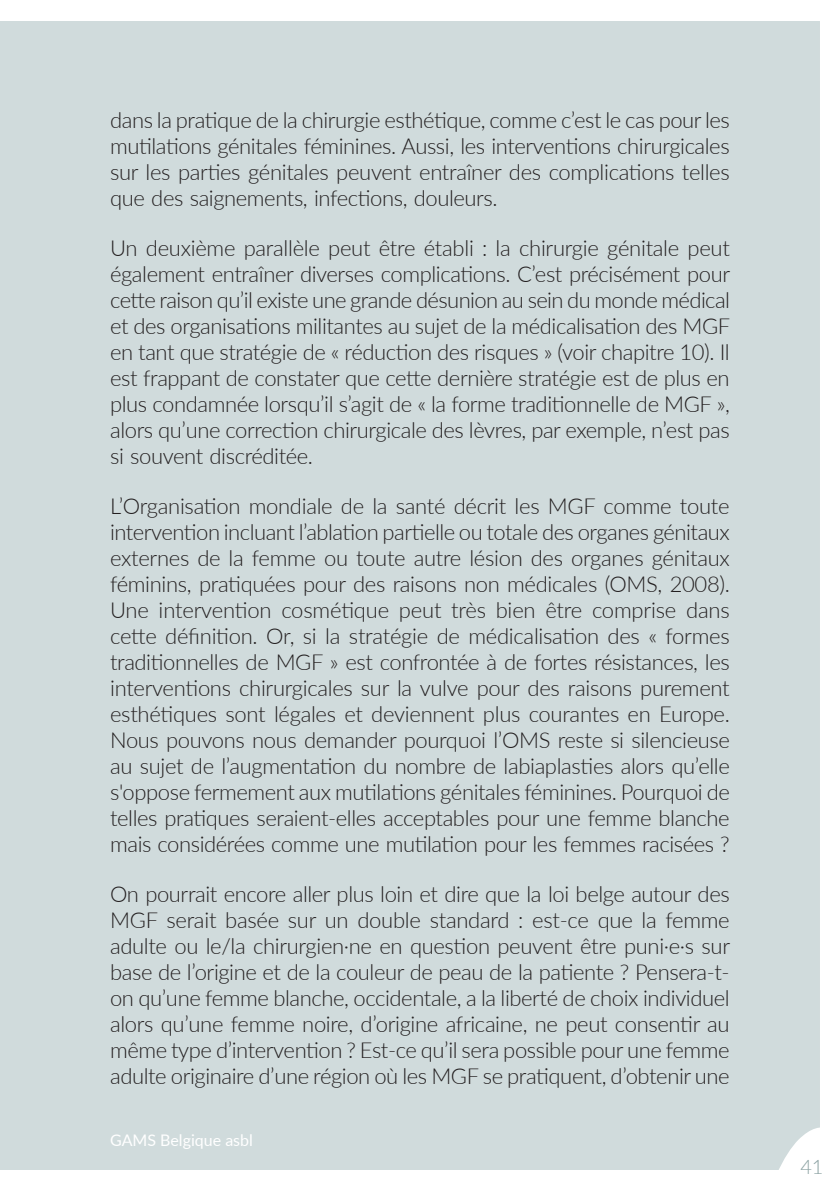
<style>
.page{position:relative;width:840px;height:1191px;background:#fff}
.page>*{position:absolute;margin:0;border:0;box-sizing:border-box;transform-origin:0 0}
.Main_text{font:300 22px/26px "Lato";letter-spacing:-.02em;color:#231f20;text-align:justify}
.t1{font:300 20px "Lato";color:#8ca2a3}
.t2{font:16px "Lato";color:#fff}
</style>
<div class="page">
<div style="left:0;top:21px;width:820px;height:1149px;background:#d0dbdc"></div>
<svg style="left:765px;top:1125px;width:55px;height:45px"></svg>
<p class="Main_text" style="left:110px;top:106px;width:621px">dans la pratique de la chirurgie esthétique, comme c’est le cas pour les mutilations génitales féminines. Aussi, les interventions chirurgicales sur les parties génitales peuvent entraîner des complications telles que des saignements, infections, douleurs.</p>
<p class="Main_text" style="left:110px;top:234px;width:621px">Un deuxième parallèle peut être établi : la chirurgie génitale peut également entraîner diverses complications. C’est précisément pour cette raison qu’il existe une grande désunion au sein du monde médical et des organisations militantes au sujet de la médicalisation des MGF en tant que stratégie de « réduction des risques » (voir chapitre 10). Il est frappant de constater que cette dernière stratégie est de plus en plus condamnée lorsqu’il s’agit de « la forme traditionnelle de MGF », alors qu’une correction chirurgicale des lèvres, par exemple, n’est pas si souvent discréditée.</p>
<p class="Main_text" style="left:110px;top:492px;width:621px">L’Organisation mondiale de la santé décrit les MGF comme toute intervention incluant l’ablation partielle ou totale des organes génitaux externes de la femme ou toute autre lésion des organes génitaux féminins, pratiquées pour des raisons non médicales (OMS, 2008).<br>Une intervention cosmétique peut très bien être comprise dans cette définition. Or, si la stratégie de médicalisation des « formes traditionnelles de MGF » est confrontée à de fortes résistances, les interventions chirurgicales sur la vulve pour des raisons purement esthétiques sont légales et deviennent plus courantes en Europe.<br>Nous pouvons nous demander pourquoi l’OMS reste si silencieuse au sujet de l’augmentation du nombre de labiaplasties alors qu’elle s'oppose fermement aux mutilations génitales féminines. Pourquoi de telles pratiques seraient-elles acceptables pour une femme blanche mais considérées comme une mutilation pour les femmes racisées ?</p>
<p class="Main_text" style="left:110px;top:880px;width:621px">On pourrait encore aller plus loin et dire que la loi belge autour des MGF serait basée sur un double standard : est-ce que la femme adulte ou le/la chirurgien·ne en question peuvent être puni·e·s sur base de l’origine et de la couleur de peau de la patiente ? Pensera-t&shy;on qu’une femme blanche, occidentale, a la liberté de choix individuel alors qu’une femme noire, d’origine africaine, ne peut consentir au même type d’intervention ? Est-ce qu’il sera possible pour une femme adulte originaire d’une région où les MGF se pratiquent, d’obtenir une</p>
<p class="t2" style="left:110px;top:1129px;width:144px">GAMS Belgique asbl</p>
<p class="t1" style="left:799px;top:1152px;width:25px">41</p>
</div>
